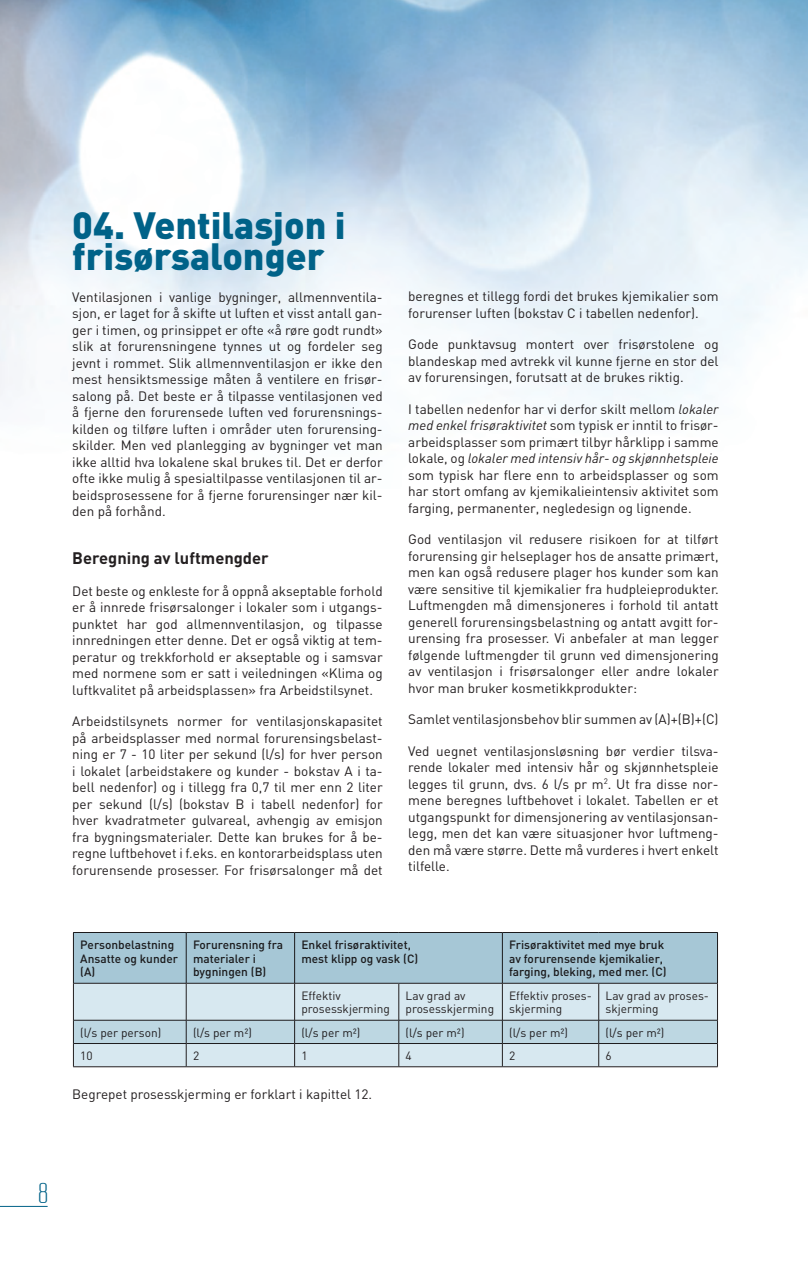
<style>
.page{position:relative;width:808px;height:1263px;background:#fff}
.page>*{position:absolute;margin:0;border:0;box-sizing:border-box;transform-origin:0 0}
.Heading{font:900 37.5px/31.5px "DIN";color:#006288}
.t1{font:28.5px "RB No 2 Light Alternative";color:#006288}
.Mellomtittel{font:700 16.5px "DIN";color:#231f20}
.Brødtekst{font:13.5px/16.5px "DIN";color:#231f20;text-align:justify}
.t2{font:500 11.85px/13.6px "DIN";color:#231f20}
.t3{font:11.85px/13.6px "DIN";color:#231f20}
.s1{font-style:italic}
</style>
<div class="page">
<hr style="left:0;top:1206px;width:48px;height:1px;background:#006288">
<img style="left:0;top:0;width:808px;height:437px">
<div style="left:74px;top:984px;width:643px;height:82px;background:#d7e8f0"></div>
<hr style="left:74px;top:983px;width:112px;height:1px;background:#231f20">
<hr style="left:186px;top:983px;width:108px;height:1px;background:#231f20">
<hr style="left:295px;top:983px;width:104px;height:1px;background:#231f20">
<hr style="left:399px;top:983px;width:103px;height:1px;background:#231f20">
<hr style="left:503px;top:983px;width:96px;height:1px;background:#231f20">
<hr style="left:599px;top:983px;width:118px;height:1px;background:#231f20">
<hr style="left:73px;top:932px;width:113px;height:1px;background:#231f20">
<hr style="left:73px;top:933px;width:1px;height:50px;background:#231f20">
<hr style="left:186px;top:932px;width:109px;height:1px;background:#231f20">
<hr style="left:295px;top:932px;width:104px;height:1px;background:#231f20">
<hr style="left:399px;top:932px;width:103px;height:1px;background:#231f20">
<hr style="left:502px;top:932px;width:97px;height:1px;background:#231f20">
<hr style="left:599px;top:932px;width:119px;height:1px;background:#231f20">
<hr style="left:73px;top:983px;width:1px;height:37px;background:#231f20">
<hr style="left:186px;top:983px;width:1px;height:37px;background:#231f20">
<hr style="left:294px;top:983px;width:1px;height:37px;background:#231f20">
<hr style="left:398px;top:984px;width:1px;height:36px;background:#231f20">
<hr style="left:502px;top:983px;width:1px;height:37px;background:#231f20">
<hr style="left:598px;top:984px;width:1px;height:36px;background:#231f20">
<hr style="left:717px;top:983px;width:1px;height:37px;background:#231f20">
<svg style="left:73px;top:1020px;width:1px;height:46px"></svg>
<svg style="left:186px;top:1044px;width:1px;height:22px"></svg>
<svg style="left:294px;top:1044px;width:1px;height:22px"></svg>
<svg style="left:398px;top:1044px;width:1px;height:22px"></svg>
<svg style="left:502px;top:1044px;width:1px;height:22px"></svg>
<svg style="left:598px;top:1044px;width:1px;height:22px"></svg>
<svg style="left:717px;top:1044px;width:1px;height:22px"></svg>
<hr style="left:73px;top:1066px;width:113px;height:1px;background:#231f20">
<hr style="left:186px;top:1066px;width:109px;height:1px;background:#231f20">
<hr style="left:295px;top:1066px;width:104px;height:1px;background:#231f20">
<hr style="left:399px;top:1066px;width:103px;height:1px;background:#231f20">
<hr style="left:502px;top:1066px;width:97px;height:1px;background:#231f20">
<hr style="left:599px;top:1066px;width:119px;height:1px;background:#231f20">
<div style="left:74px;top:933px;width:644px;height:50px;background:#a6c7d6"></div>
<div style="left:74px;top:1020px;width:644px;height:24px;background:#bdd7e2"></div>
<p class="Heading" style="left:72px;top:207px;width:275px">04. Ventilasjon i frisørsalonger</p>
<p class="Brødtekst" style="left:72px;top:288px;width:312px">Ventilasjonen i vanlige bygninger, allmennventila&shy;sjon, er laget for å skifte ut luften et visst antall gan&shy;ger i timen, og prinsippet er ofte «å røre godt rundt» slik at forurensningene tynnes ut og fordeler seg jevnt i rommet. Slik allmennventilasjon er ikke den mest hensiktsmessige måten å ventilere en frisør&shy;salong på. Det beste er å tilpasse ventilasjonen ved å fjerne den forurensede luften ved forurensnings&shy;kilden og tilføre luften i områder uten forurensing&shy;skilder. Men ved planlegging av bygninger vet man ikke alltid hva lokalene skal brukes til. Det er derfor ofte ikke mulig å spesialtilpasse ventilasjonen til ar&shy;beidsprosessene for å fjerne forurensinger nær kil&shy;den på forhånd.</p>
<p class="Mellomtittel" style="left:72px;top:547px;width:198px">Beregning av luftmengder</p>
<p class="Brødtekst" style="left:72px;top:582px;width:312px">Det beste og enkleste for å oppnå akseptable forhold er å innrede frisørsalonger i lokaler som i utgangs&shy;punktet har god allmennventilasjon, og tilpasse innredningen etter denne. Det er også viktig at tem&shy;peratur og trekkforhold er akseptable og i samsvar med normene som er satt i veiledningen «Klima og luftkvalitet på arbeidsplassen» fra Arbeidstilsynet.</p>
<p class="Brødtekst" style="left:72px;top:713px;width:312px">Arbeidstilsynets normer for ventilasjonskapasitet på arbeidsplasser med normal forurensingsbelast&shy;ning er 7 - 10 liter per sekund (l/s) for hver person i lokalet (arbeidstakere og kunder - bokstav A i ta&shy;bell nedenfor) og i tillegg fra 0,7 til mer enn 2 liter per sekund (l/s) (bokstav B i tabell nedenfor) for hver kvadratmeter gulvareal, avhengig av emisjon fra bygningsmaterialer. Dette kan brukes for å be&shy;regne luftbehovet i f.eks. en kontorarbeidsplass uten forurensende prosesser. For frisørsalonger må det</p>
<p class="Brødtekst" style="left:408px;top:288px;width:312px">beregnes et tillegg fordi det brukes kjemikalier som forurenser luften (bokstav C i tabellen nedenfor).</p>
<p class="Brødtekst" style="left:408px;top:336px;width:312px">Gode punktavsug montert over frisørstolene og blandeskap med avtrekk vil kunne fjerne en stor del av forurensingen, forutsatt at de brukes riktig.</p>
<p class="Brødtekst" style="left:408px;top:400px;width:312px">I tabellen nedenfor har vi derfor skilt mellom <span class="s1">lokaler med enkel frisøraktivitet</span> som typisk er inntil to frisør&shy;arbeidsplasser som primært tilbyr hårklipp i samme lokale, og <span class="s1">lokaler med intensiv hår- og skjønnhetspleie </span>som typisk har flere enn to arbeidsplasser og som har stort omfang av kjemikalieintensiv aktivitet som farging, permanenter, negledesign og lignende.</p>
<p class="Brødtekst" style="left:408px;top:531px;width:312px">God ventilasjon vil redusere risikoen for at tilført forurensing gir helseplager hos de ansatte primært, men kan også redusere plager hos kunder som kan være sensitive til kjemikalier fra hudpleieprodukter.<br>Luftmengden må dimensjoneres i forhold til antatt generell forurensingsbelastning og antatt avgitt for&shy;urensing fra prosesser. Vi anbefaler at man legger følgende luftmengder til grunn ved dimensjonering av ventilasjon i frisørsalonger eller andre lokaler hvor man bruker kosmetikkprodukter:</p>
<p class="Brødtekst" style="left:408px;top:711px;width:312px">Samlet ventilasjonsbehov blir summen av (A)+(B)+(C)</p>
<p class="Brødtekst" style="left:408px;top:742px;width:312px">Ved uegnet ventilasjonsløsning bør verdier tilsva&shy;rende lokaler med intensiv hår og skjønnhetspleie legges til grunn, dvs. 6 l/s pr m<sup>2</sup>. Ut fra disse nor&shy;mene beregnes luftbehovet i lokalet. Tabellen er et utgangspunkt for dimensjonering av ventilasjonsan&shy;legg, men det kan være situasjoner hvor luftmeng&shy;den må være større. Dette må vurderes i hvert enkelt tilfelle.</p>
<p class="t2" style="left:80px;top:938px;width:99px">Personbelastning<br>Ansatte og kunder (A)</p>
<p class="t2" style="left:193px;top:938px;width:92px">Forurensning fra materialer i bygningen (B)</p>
<p class="t2" style="left:301px;top:938px;width:118px">Enkel frisøraktivitet, mest klipp og vask (C)</p>
<p class="t2" style="left:509px;top:938px;width:159px">Frisøraktivitet med mye bruk av forurensende kjemikalier, farging, bleking, med mer. (C)</p>
<p class="t3" style="left:301px;top:988px;width:90px">Effektiv prosesskjerming</p>
<p class="t3" style="left:406px;top:988px;width:90px">Lav grad av prosesskjerming</p>
<p class="t3" style="left:509px;top:988px;width:84px">Effektiv proses&shy;skjerming</p>
<p class="t3" style="left:605px;top:988px;width:105px">Lav grad av proses&shy;skjerming</p>
<p class="t3" style="left:80px;top:1025px;width:83px">(l/s per person)</p>
<p class="t3" style="left:193px;top:1025px;width:60px">(l/s per m²)</p>
<p class="t3" style="left:301px;top:1025px;width:60px">(l/s per m²)</p>
<p class="t3" style="left:406px;top:1025px;width:60px">(l/s per m²)</p>
<p class="t3" style="left:509px;top:1025px;width:60px">(l/s per m²)</p>
<p class="t3" style="left:605px;top:1025px;width:60px">(l/s per m²)</p>
<p class="t3" style="left:80px;top:1049px;width:14px">10</p>
<p class="t3" style="left:193px;top:1049px;width:8px">2</p>
<p class="t3" style="left:301px;top:1049px;width:8px">1</p>
<p class="t3" style="left:406px;top:1049px;width:8px">4</p>
<p class="t3" style="left:509px;top:1049px;width:8px">2</p>
<p class="t3" style="left:605px;top:1049px;width:8px">6</p>
<p class="Brødtekst" style="left:72px;top:1085px;width:301px">Begrepet prosesskjerming er forklart i kapittel 12.</p>
<h2 class="t1" style="left:38px;top:1177px;width:12px">8</h2>
</div>
